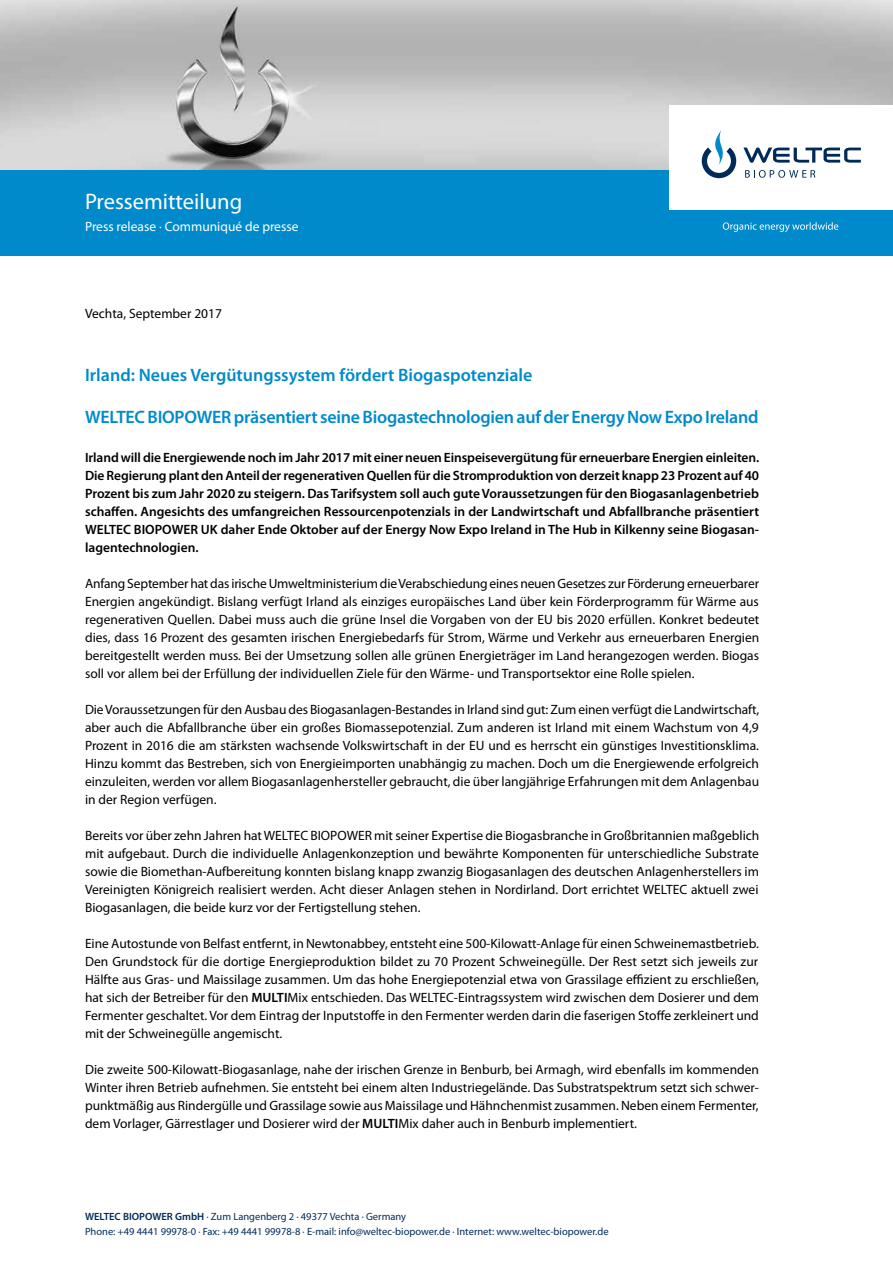
<style>
.page{position:relative;width:893px;height:1263px;background:#fff}
.page>*{position:absolute;margin:0;border:0;box-sizing:border-box;transform-origin:0 0}
.t1{font:22.5px "Myriad Pro";color:#fff}
.t2{font:600 18px "Myriad Pro";letter-spacing:-.015em;color:#008acb}
.t3{font:13.5px/18px "Myriad Pro";color:#000;text-align:justify}
.t4{font:600 13.5px/18px "Myriad Pro";color:#000;text-align:justify}
.t5{font:13.5px "Myriad Pro";color:#fff}
.t6{font:10.5px/15px "Myriad Pro";color:#002a58}
.s1{font-weight:600}
</style>
<div class="page">
<img style="left:0;top:0;width:893px;height:170px">
<div style="left:0;top:170px;width:893px;height:85px;background:#008acb"></div>
<div style="left:670px;top:106px;width:223px;height:104px;background:#fff"></div>
<svg style="left:723px;top:222px;width:115px;height:10px"></svg>
<svg style="left:702px;top:130px;width:34px;height:48px"></svg>
<svg style="left:743px;top:147px;width:118px;height:16px"></svg>
<svg style="left:745px;top:170px;width:70px;height:8px"></svg>
<h1 class="t1" style="left:85px;top:188px;width:159px">Pressemitteilung</h1>
<p class="t5" style="left:85px;top:218px;width:215px">Press release · Communiqué de presse</p>
<p class="t3" style="left:85px;top:305px;width:138px">Vechta, September 2017</p>
<h2 class="t2" style="left:85px;top:364px;width:449px">Irland: Neues Vergütungssystem fördert Biogaspotenziale</h2>
<h2 class="t2" style="left:85px;top:406px;width:675px">WELTEC BIOPOWER präsentiert seine Biogastechnologien auf der Energy Now Expo Ireland</h2>
<p class="t4" style="left:85px;top:449px;width:676px">Irland will die Energiewende noch im Jahr 2017 mit einer neuen Einspeisevergütung für erneuerbare Energien einleiten.<br>Die Regierung plant den Anteil der regenerativen Quellen für die Stromproduktion von derzeit knapp 23 Prozent auf 40<br>Prozent bis zum Jahr 2020 zu steigern. Das Tarifsystem soll auch gute Voraussetzungen für den Biogasanlagenbetrieb schaffen. Angesichts des umfangreichen Ressourcenpotenzials in der Landwirtschaft und Abfallbranche präsentiert WELTEC BIOPOWER UK daher Ende Oktober auf der Energy Now Expo Ireland in The Hub in Kilkenny seine Biogasan&shy;lagentechnologien.</p>
<p class="t3" style="left:85px;top:575px;width:676px">Anfang September hat das irische Umweltministerium die Verabschiedung eines neuen Gesetzes zur Förderung erneuerbarer Energien angekündigt. Bislang verfügt Irland als einziges europäisches Land über kein Förderprogramm für Wärme aus regenerativen Quellen. Dabei muss auch die grüne Insel die Vorgaben von der EU bis 2020 erfüllen. Konkret bedeutet dies, dass 16 Prozent des gesamten irischen Energiebedarfs für Strom, Wärme und Verkehr aus erneuerbaren Energien bereitgestellt werden muss. Bei der Umsetzung sollen alle grünen Energieträger im Land herangezogen werden. Biogas soll vor allem bei der Erfüllung der individuellen Ziele für den Wärme- und Transportsektor eine Rolle spielen.</p>
<p class="t3" style="left:85px;top:701px;width:676px">Die Voraussetzungen für den Ausbau des Biogasanlagen-Bestandes in Irland sind gut: Zum einen verfügt die Landwirtschaft, aber auch die Abfallbranche über ein großes Biomassepotenzial. Zum anderen ist Irland mit einem Wachstum von 4,9<br>Prozent in 2016 die am stärksten wachsende Volkswirtschaft in der EU und es herrscht ein günstiges Investitionsklima.<br>Hinzu kommt das Bestreben, sich von Energieimporten unabhängig zu machen. Doch um die Energiewende erfolgreich einzuleiten, werden vor allem Biogasanlagenhersteller gebraucht, die über langjährige Erfahrungen mit dem Anlagenbau in der Region verfügen.</p>
<p class="t3" style="left:85px;top:827px;width:676px">Bereits vor über zehn Jahren hat WELTEC BIOPOWER mit seiner Expertise die Biogasbranche in Großbritannien maßgeblich mit aufgebaut. Durch die individuelle Anlagenkonzeption und bewährte Komponenten für unterschiedliche Substrate sowie die Biomethan-Aufbereitung konnten bislang knapp zwanzig Biogasanlagen des deutschen Anlagenherstellers im Vereinigten Königreich realisiert werden. Acht dieser Anlagen stehen in Nordirland. Dort errichtet WELTEC aktuell zwei Biogasanlagen, die beide kurz vor der Fertigstellung stehen.</p>
<p class="t3" style="left:85px;top:935px;width:675px">Eine Autostunde von Belfast entfernt, in Newtonabbey, entsteht eine 500-Kilowatt-Anlage für einen Schweinemastbetrieb.<br>Den Grundstock für die dortige Energieproduktion bildet zu 70 Prozent Schweinegülle. Der Rest setzt sich jeweils zur Hälfte aus Gras- und Maissilage zusammen. Um das hohe Energiepotenzial etwa von Grassilage effizient zu erschließen, hat sich der Betreiber für den <span class="s1">MULTI</span>Mix entschieden. Das WELTEC-Eintragssystem wird zwischen dem Dosierer und dem Fermenter geschaltet. Vor dem Eintrag der Inputstoffe in den Fermenter werden darin die faserigen Stoffe zerkleinert und mit der Schweinegülle angemischt.</p>
<p class="t3" style="left:85px;top:1061px;width:675px">Die zweite 500-Kilowatt-Biogasanlage, nahe der irischen Grenze in Benburb, bei Armagh, wird ebenfalls im kommenden Winter ihren Betrieb aufnehmen. Sie entsteht bei einem alten Industriegelände. Das Substratspektrum setzt sich schwer&shy;punktmäßig aus Rindergülle und Grassilage sowie aus Maissilage und Hähnchenmist zusammen. Neben einem Fermenter, dem Vorlager, Gärrestlager und Dosierer wird der <span class="s1">MULTI</span>Mix daher auch in Benburb implementiert.</p>
<p class="t6" style="left:85px;top:1209px;width:525px"><span class="s1">WELTEC BIOPOWER GmbH</span> · Zum Langenberg 2 · 49377 Vechta · Germany<br>Phone: +49 4441 99978-0 · Fax: +49 4441 99978-8 · E-mail: info@weltec-biopower.de · Internet: www.weltec-biopower.de</p>
</div>
